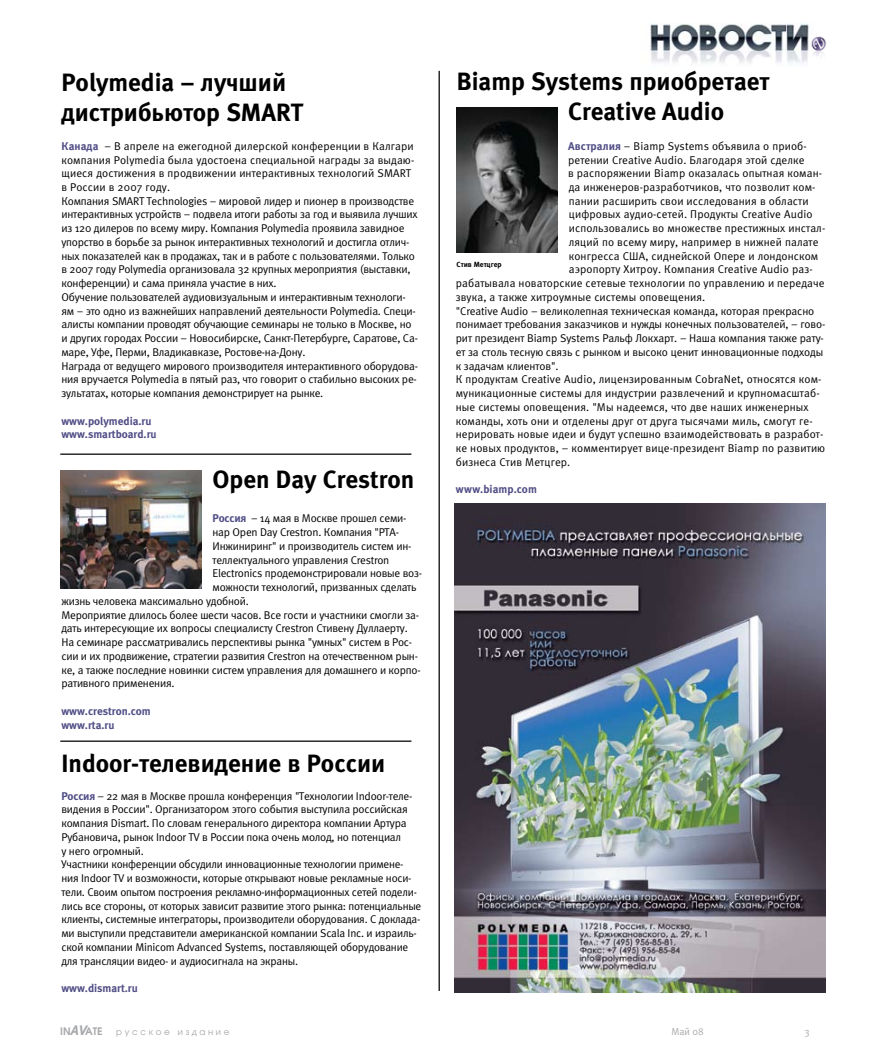
<style>
.page{position:relative;width:869px;height:1063px;background:#fff}
.page>*{position:absolute;margin:0;border:0;box-sizing:border-box;transform-origin:0 0}
.t1{font:25px/30px "Meta Bold C";color:#000}
.t2{font:11.25px/13.8px "Meta Normal C";letter-spacing:-.02em;color:#000}
.t3{font:11.25px "Meta Normal C";letter-spacing:.01em;color:#000}
.t4{font:11.25px/13.8px "Meta Bold C";letter-spacing:-.005em;color:#514e86}
.t5{font:10px "Meta Normal C";color:#a7a9ac}
.t6{font:8.75px "Avangard TM";letter-spacing:.3em;color:#a7a9ac}
.t7{font:7.5px "Meta Bold C";color:#000}
.s1{font-family:"Meta Bold C";color:#514e86}
.s2{font-family:"Avant Garde MBR";font-weight:700;font-size:10.25px}
.s3{font-family:"Meta Bold C";font-style:italic;font-size:13.75px}
</style>
<div class="page">
<img style="left:649px;top:23px;width:160px;height:41px">
<img style="left:811px;top:36px;width:16px;height:21px">
<img style="left:456px;top:107px;width:101px;height:146px">
<img style="left:60px;top:470px;width:142px;height:119px">
<img style="left:454px;top:503px;width:370px;height:489px">
<hr style="left:60px;top:741px;width:351px;height:1px;background:#000">
<hr style="left:60px;top:454px;width:351px;height:1px;background:#000">
<hr style="left:438px;top:71px;width:1px;height:920px;background:#000">
<h1 class="t1" style="left:61px;top:68px;width:243px">Polymedia – лучший дистрибьютор SMART</h1>
<p class="t2" style="left:61px;top:139px;width:358px"><span class="s1">Канада</span> – В апреле на ежегодной дилерской конференции в Калгари компания Polymedia была удостоена специальной награды за выдаю&shy;щиеся достижения в продвижении интерактивных технологий SMART в России в 2007 году.<br>Компания SMART Technologies – мировой лидер и пионер в производстве интерактивных устройств – подвела итоги работы за год и выявила лучших из 120 дилеров по всему миру. Компания Polymedia проявила завидное упорство в борьбе за рынок интерактивных технологий и достигла отлич&shy;ных показателей как в продажах, так и в работе с пользователями. Только в 2007 году Polymedia организовала 32 крупных мероприятия (выставки, конференции) и сама приняла участие в них.<br>Обучение пользователей аудиовизуальным и интерактивным технологи&shy;ям – это одно из важнейших направлений деятельности Polymedia. Специ&shy;алисты компании проводят обучающие семинары не только в Москве, но и других городах России – Новосибирске, Санкт-Петербурге, Саратове, Са&shy;маре, Уфе, Перми, Владикавказе, Ростове-на-Дону.<br>Награда от ведущего мирового производителя интерактивного оборудова&shy;ния вручается Polymedia в пятый раз, что говорит о стабильно высоких ре&shy;зультатах, которые компания демонстрирует на рынке.</p>
<p class="t4" style="left:61px;top:414px;width:97px">www.polymedia.ru www.smartboard.ru</p>
<h1 class="t1" style="left:212px;top:464px;width:203px">Open Day Crestron</h1>
<p class="t2" style="left:212px;top:512px;width:195px"><span class="s1">Россия</span> – 14 мая в Москве прошел семи-</p>
<p class="t2" style="left:212px;top:525px;width:188px">нар Open Day Crestron. Компания "РТА-</p>
<p class="t2" style="left:212px;top:539px;width:200px">Инжиниринг" и производитель систем ин-</p>
<p class="t2" style="left:212px;top:553px;width:178px">теллектуального управления Crestron</p>
<p class="t2" style="left:212px;top:567px;width:211px">Electronics продемонстрировали новые воз-</p>
<p class="t2" style="left:212px;top:580px;width:205px">можности технологий, призванных сделать</p>
<p class="t2" style="left:61px;top:594px;width:189px">жизнь человека максимально удобной.</p>
<p class="t2" style="left:61px;top:608px;width:359px">Мероприятие длилось более шести часов. Все гости и участники смогли за-</p>
<p class="t2" style="left:61px;top:622px;width:347px">дать интересующие их вопросы специалисту Crestron Стивену Дуллаерту.</p>
<p class="t2" style="left:61px;top:635px;width:352px">На семинаре рассматривались перспективы рынка "умных" систем в Рос-</p>
<p class="t2" style="left:61px;top:649px;width:358px">сии и их продвижение, стратегии развития Crestron на отечественном рын-</p>
<p class="t2" style="left:61px;top:663px;width:360px">ке, а также последние новинки систем управления для домашнего и корпо-</p>
<p class="t2" style="left:61px;top:677px;width:114px">ративного применения.</p>
<p class="t4" style="left:61px;top:704px;width:91px">www.crestron.com www.rta.ru</p>
<h1 class="t1" style="left:61px;top:748px;width:325px">Indoor-телевидение в России</h1>
<p class="t2" style="left:61px;top:789px;width:361px"><span class="s1">Россия</span> – 22 мая в Москве прошла конференция "Технологии Indoor-теле&shy;видения в России". Организатором этого события выступила российская компания Dismart. По словам генерального директора компании Артура Рубановича, рынок Indoor TV в России пока очень молод, но потенциал<br>у него огромный.<br>Участники конференции обсудили инновационные технологии примене&shy;ния Indoor TV и возможности, которые открывают новые рекламные носи&shy;тели. Своим опытом построения рекламно-информационных сетей подели&shy;лись все стороны, от которых зависит развитие этого рынка: потенциальные клиенты, системные интеграторы, производители оборудования. С доклада&shy;ми выступили представители американской компании Scala Inc. и израиль&shy;ской компании Minicom Advanced Systems, поставляющей оборудование для трансляции видео- и аудиосигнала на экраны.</p>
<p class="t4" style="left:61px;top:981px;width:78px">www.dismart.ru</p>
<h1 class="t1" style="left:568px;top:66px;width:202px;text-indent:-111px">Biamp Systems приобретает<br>Creative Audio</h1>
<p class="t3" style="left:568px;top:140px;width:240px"><span class="s1">Австралия</span> – Biamp Systems объявила о приоб-</p>
<p class="t3" style="left:568px;top:153px;width:238px">ретении Creative Audio. Благодаря этой сделке</p>
<p class="t3" style="left:568px;top:167px;width:255px">в распоряжении Biamp оказалась опытная коман-</p>
<p class="t3" style="left:568px;top:181px;width:248px">да инженеров-разработчиков, что позволит ком-</p>
<p class="t3" style="left:568px;top:195px;width:241px">пании расширить свои исследования в области</p>
<p class="t3" style="left:568px;top:208px;width:245px">цифровых аудио-сетей. Продукты Creative Audio</p>
<p class="t3" style="left:568px;top:222px;width:258px">использовались во множестве престижных инстал-</p>
<p class="t3" style="left:568px;top:236px;width:251px">ляций по всему миру, например в нижней палате</p>
<p class="t3" style="left:568px;top:250px;width:251px">конгресса США, сиднейской Опере и лондонском</p>
<p class="t3" style="left:568px;top:263px;width:245px">аэропорту Хитроу. Компания Creative Audio раз-</p>
<p class="t3" style="left:455px;top:277px;width:370px">рабатывала новаторские сетевые технологии по управлению и передаче</p>
<p class="t3" style="left:455px;top:291px;width:251px">звука, а также хитроумные системы оповещения.</p>
<p class="t2" style="left:455px;top:304px;width:360px">"Creative Audio – великолепная техническая команда, которая прекрасно</p>
<p class="t2" style="left:455px;top:318px;width:371px">понимает требования заказчиков и нужды конечных пользователей, – гово-</p>
<p class="t2" style="left:455px;top:331px;width:369px">рит президент Biamp Systems Ральф Локхарт. – Наша компания также рату-</p>
<p class="t2" style="left:455px;top:345px;width:369px">ет за столь тесную связь с рынком и высоко ценит инновационные подходы</p>
<p class="t2" style="left:455px;top:359px;width:104px">к задачам клиентов".</p>
<p class="t3" style="left:455px;top:373px;width:367px">К продуктам Creative Audio, лицензированным CobraNet, относятся ком-</p>
<p class="t3" style="left:455px;top:387px;width:365px">муникационные системы для индустрии развлечений и крупномасштаб-</p>
<p class="t3" style="left:455px;top:401px;width:354px">ные системы оповещения. "Мы надеемся, что две наших инженерных</p>
<p class="t3" style="left:455px;top:415px;width:358px">команды, хоть они и отделены друг от друга тысячами миль, смогут ге-</p>
<p class="t3" style="left:455px;top:428px;width:369px">нерировать новые идеи и будут успешно взаимодействовать в разработ-</p>
<p class="t3" style="left:455px;top:442px;width:371px">ке новых продуктов, – комментирует вице-президент Biamp по развитию</p>
<p class="t3" style="left:455px;top:456px;width:116px">бизнеса Стив Метцгер.</p>
<p class="t4" style="left:455px;top:483px;width:83px">www.biamp.com</p>
<p class="t7" style="left:456px;top:260px;width:47px">Стив Метцгер</p>
<p class="t6" style="left:60px;top:1027px;width:171px"><span class="s2">IN</span><span class="s3">AV</span><span class="s2">ATE</span> русское издание</p>
<p class="t5" style="left:671px;top:1026px;width:34px">Май 08</p>
<p class="t5" style="left:804px;top:1026px;width:7px">3</p>
</div>
